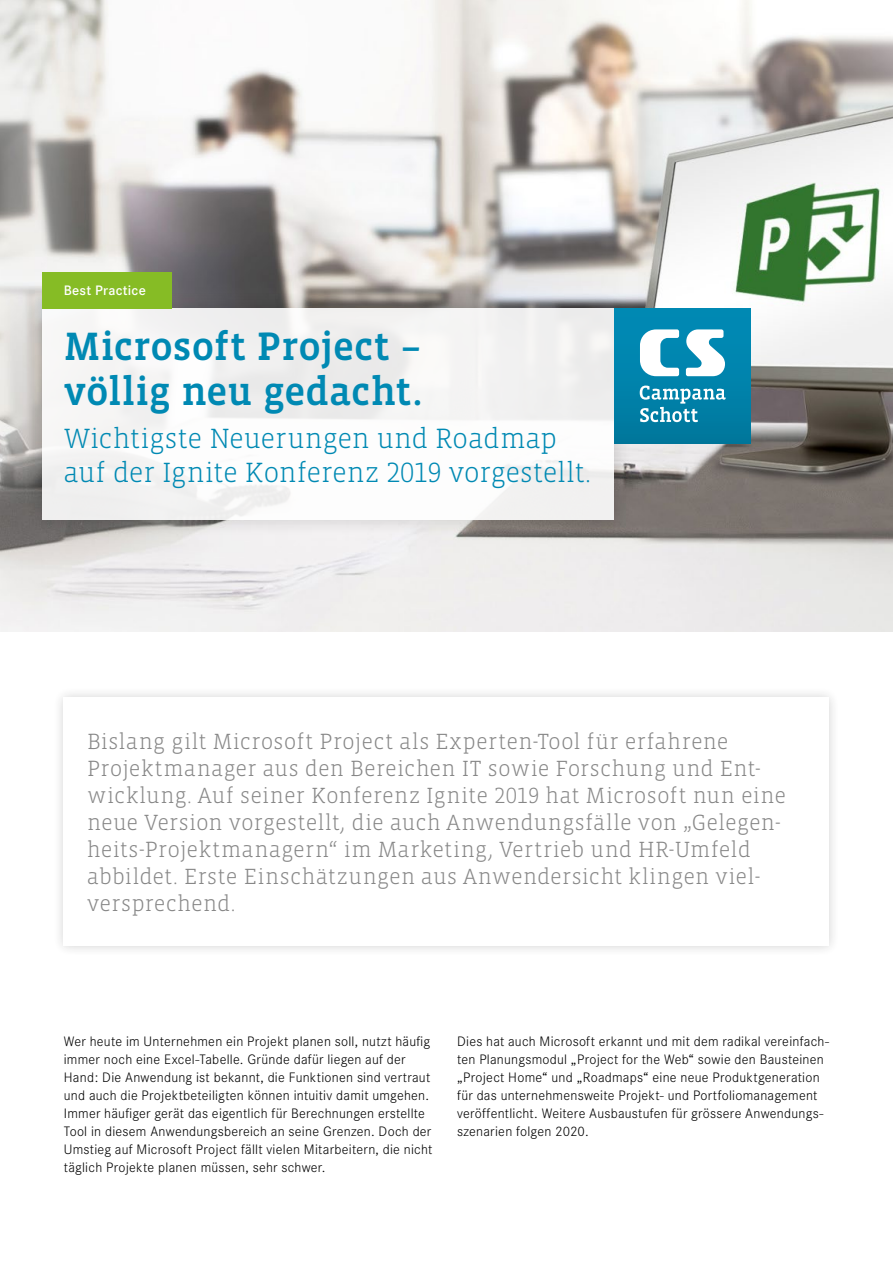
<style>
.page{position:relative;width:893px;height:1263px;background:#fff}
.page>*{position:absolute;margin:0;border:0;box-sizing:border-box;transform-origin:0 0}
._01_Headline_VistaSl{font:500 40.5px/45px "Vista Slab OT";color:#0089b3}
._02_Subheadline_Vist{font:300 28.5px/34.5px "Vista Slab OT";letter-spacing:-.005em;color:#0089b3}
._04_Intro_VistaSlab{font:300 22.5px/27px "Vista Slab OT";letter-spacing:.015em;color:#878787}
._07_Copytext_Corpora{font:300 14.25px/18px "Corporate S";letter-spacing:.015em;color:#000}
._10_Absendermodul_Co{font:600 14.25px "Corporate S";letter-spacing:.02em;color:#fff}
</style>
<div class="page">
<img style="left:0;top:0;width:893px;height:631px">
<div style="left:23px;top:288px;width:611px;height:251px;background:#000;opacity:.2"></div>
<div style="left:43px;top:308px;width:571px;height:211px;background:#f5f4f3"></div>
<img style="left:614px;top:308px;width:136px;height:135px">
<svg style="left:640px;top:329px;width:86px;height:93px"></svg>
<div style="left:43px;top:272px;width:129px;height:36px;background:#86bc25"></div>
<div style="left:52px;top:686px;width:789px;height:271px;background:#f7f7f7"></div>
<div style="left:64px;top:697px;width:765px;height:249px;background:#fff"></div>
<p class="_10_Absendermodul_Co" style="left:64px;top:282px;width:84px">Best Practice</p>
<p class="_01_Headline_VistaSl" style="left:64px;top:325px;width:360px">Microsoft Project – völlig neu gedacht.</p>
<p class="_02_Subheadline_Vist" style="left:64px;top:422px;width:529px">Wichtigste Neuerungen und Roadmap auf der Ignite Konferenz 2019 vorgestellt.</p>
<p class="_04_Intro_VistaSlab" style="left:87px;top:728px;width:700px">Bislang gilt Microsoft Project als Experten-Tool für erfahrene Projektmanager aus den Bereichen IT sowie Forschung und Ent&shy;wicklung. Auf seiner Konferenz Ignite 2019 hat Microsoft nun eine neue Version vorgestellt, die auch Anwendungsfälle von „Gelegen&shy;heits-Projektmanagern“ im Marketing, Vertrieb und HR-Umfeld abbildet. Erste Einschätzungen aus Anwendersicht klingen viel&shy;versprechend.</p>
<p class="_07_Copytext_Corpora" style="left:64px;top:1032px;width:370px">Wer heute im Unternehmen ein Projekt planen soll, nutzt häufig immer noch eine Excel-Tabelle. Gründe dafür liegen auf der Hand: Die Anwendung ist bekannt, die Funktionen sind vertraut und auch die Projektbeteiligten können intuitiv damit umgehen.<br>Immer häufiger gerät das eigentlich für Berechnungen erstellte Tool in diesem Anwendungsbereich an seine Grenzen. Doch der Umstieg auf Microsoft Project fällt vielen Mitarbeitern, die nicht täglich Projekte planen müssen, sehr schwer.</p>
<p class="_07_Copytext_Corpora" style="left:457px;top:1032px;width:374px">Dies hat auch Microsoft erkannt und mit dem radikal vereinfach&shy;ten Planungsmodul „Project for the Web“ sowie den Bausteinen „Project Home“ und „Roadmaps“ eine neue Produktgeneration für das unternehmensweite Projekt- und Portfoliomanagement veröffentlicht. Weitere Ausbaustufen für grössere Anwendungs&shy;szenarien folgen 2020.</p>
</div>
